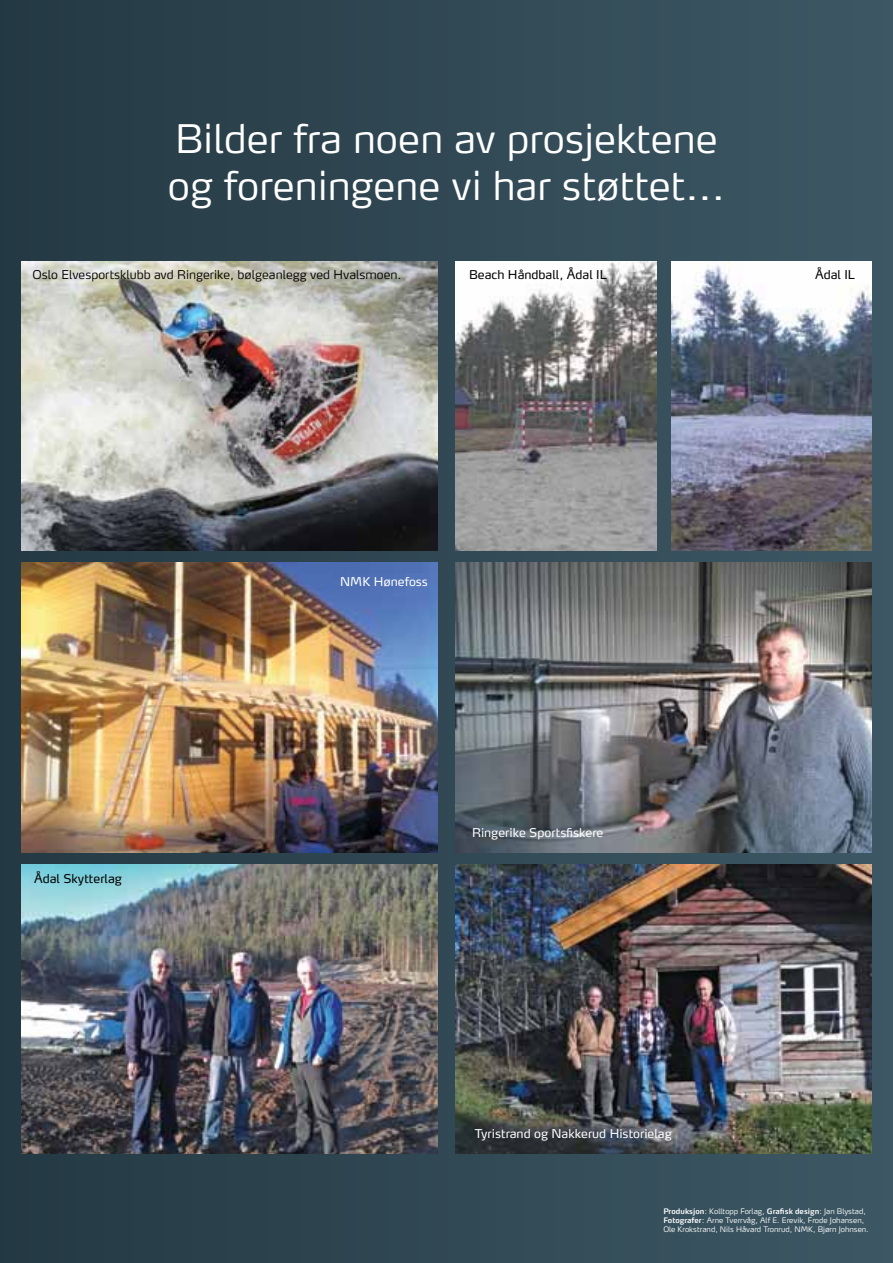
<style>
.page{position:relative;width:893px;height:1263px;background:#fff}
.page>*{position:absolute;margin:0;border:0;box-sizing:border-box;transform-origin:0 0}
.t1{font:300 39px/46.8px "Max OT";color:#fff}
.t2{font:12px "Max OT";color:#fff}
.t3{font:300 12px "Max OT";color:#000}
.t4{font:12px "Max OT";color:#000}
.t5{font:300 7.5px/9px "Max OT";color:#fff}
.s1{font-weight:600}
</style>
<div class="page">
<div style="left:0;top:0;width:893px;height:1263px;background:linear-gradient(to right,#243943,#3d5865)"></div>
<img style="left:455px;top:261px;width:201px;height:290px">
<img style="left:672px;top:261px;width:200px;height:290px">
<img style="left:21px;top:864px;width:417px;height:289px">
<img style="left:21px;top:563px;width:417px;height:289px">
<img style="left:21px;top:262px;width:417px;height:289px">
<img style="left:455px;top:864px;width:417px;height:289px">
<img style="left:455px;top:563px;width:417px;height:289px">
<h1 class="t1" style="left:168px;top:118px;width:558px">Bilder fra noen av prosjektene og foreningene vi har støttet...</h1>
<h2 class="t3" style="left:33px;top:267px;width:370px">Oslo Elvesportsklubb avd Ringerike, bølgeanlegg ved Hvalsmoen.</h2>
<h2 class="t4" style="left:469px;top:267px;width:139px">Beach Håndball, Ådal IL</h2>
<h2 class="t4" style="left:815px;top:267px;width:41px">Ådal IL</h2>
<h2 class="t4" style="left:34px;top:871px;width:89px">Ådal Skytterlag</h2>
<h2 class="t2" style="left:340px;top:573px;width:89px">NMK Hønefoss</h2>
<h2 class="t2" style="left:472px;top:824px;width:133px">Ringerike Sportsfiskere</h2>
<h2 class="t2" style="left:475px;top:1126px;width:198px">Tyristrand og Nakkerud Historielag</h2>
<p class="t5" style="left:663px;top:1207px;width:207px"><span class="s1">Produksjon</span>: Kolltopp Forlag, <span class="s1">Grafisk design</span>: Jan Blystad,<br><span class="s1">Fotografer</span>: Arne Tverrvåg, Alf E. Erevik, Frode Johansen,<br>Ole Krokstrand, Nils Håvard Tronrud, NMK, Bjørn Johnsen.</p>
</div>
